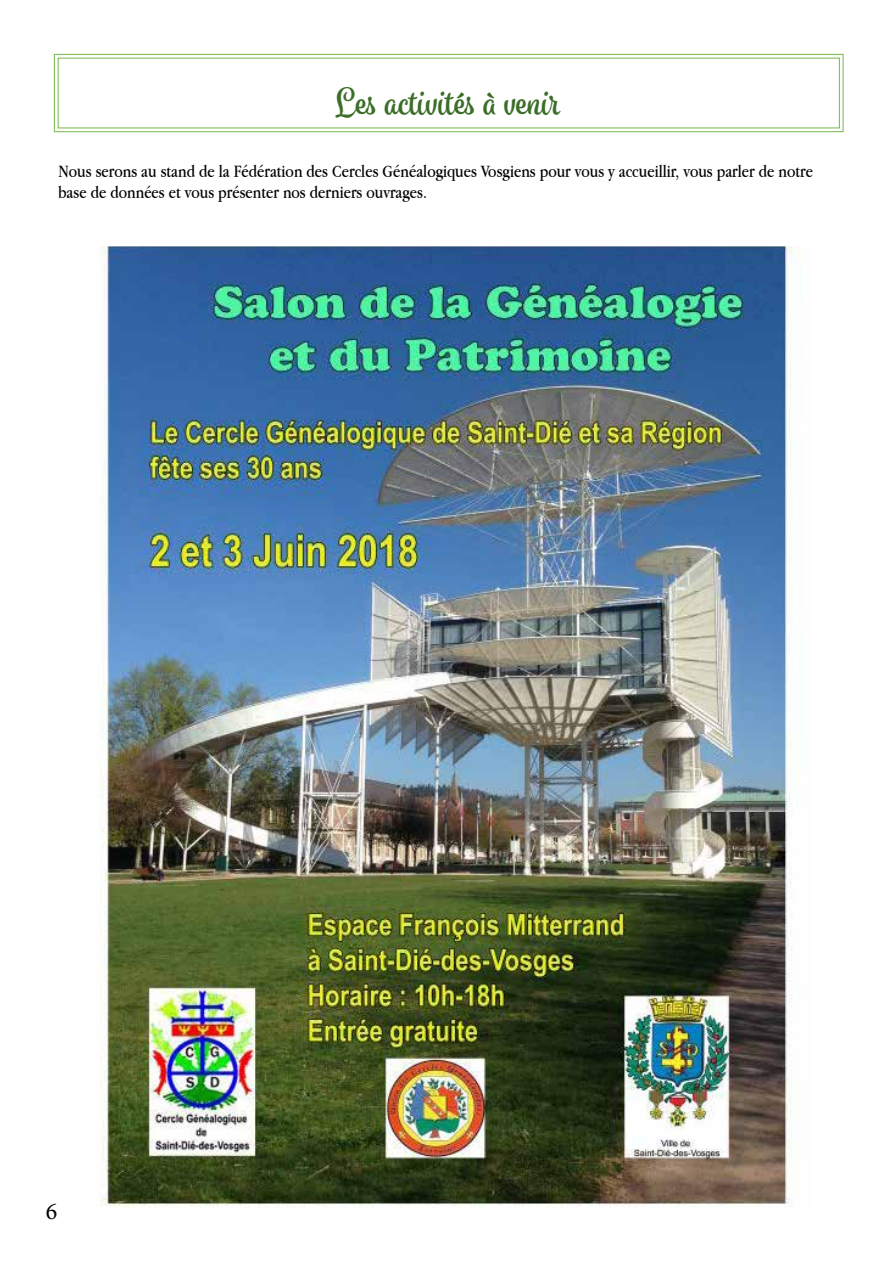
<style>
.page{position:relative;width:893px;height:1263px;background:#fff}
.page>*{position:absolute;margin:0;border:0;box-sizing:border-box;transform-origin:0 0}
.t1{font:700 36px "Spumante";color:#3b6e28}
.t2{font:24px "Minion Pro";color:#000}
.t3{font:18px/21.6px "Apple Garamond";color:#000}
</style>
<div class="page">
<svg style="left:54px;top:54px;width:790px;height:78px"></svg>
<img style="left:100px;top:246px;width:696px;height:961px">
<h1 class="t1" style="left:336px;top:80px;width:227px">Les activités à venir</h1>
<p class="t3" style="left:58px;top:160px;width:756px">Nous serons au stand de la Fédération des Cercles Généalogiques Vosgiens pour vous y accueillir, vous parler de notre base de données et vous présenter nos derniers ouvrages.</p>
<h2 class="t2" style="left:46px;top:1195px;width:13px">6</h2>
</div>
